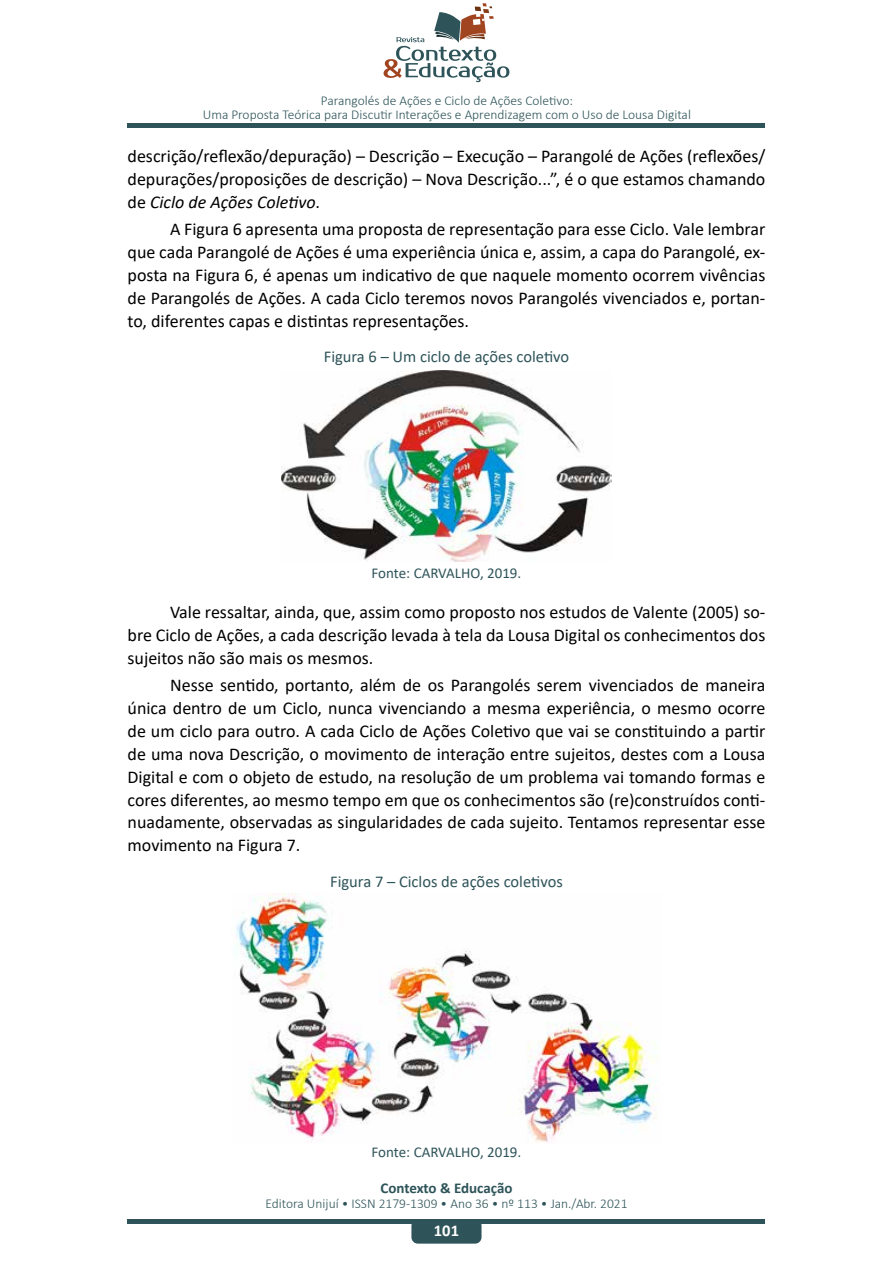
<style>
.page{position:relative;width:893px;height:1263px;background:#fff}
.page>*{position:absolute;margin:0;border:0;box-sizing:border-box;transform-origin:0 0}
.t1{font:18px/23px "Calibri";color:#000;text-align:justify}
.t2{font:16.5px "Calibri";color:#2e5459}
.t3{font:700 16.5px "Calibri";color:#fff}
.t4{font:15px "Calibri";color:#2e5459}
.t5{font:700 15px "Calibri";letter-spacing:-.005em;color:#2e5459}
.t6{font:300 13.5px/13.5px "Calibri";color:#2e5459;text-align:center}
.s1{font-style:italic}
</style>
<div class="page">
<div style="left:128px;top:1219px;width:637px;height:5px;background:#2e5459"></div>
<div style="left:411px;top:1219px;width:71px;height:24px;background:#2e5459;border-radius:6px"></div>
<div style="left:128px;top:123px;width:637px;height:5px;background:#2e5459"></div>
<svg style="left:384px;top:3px;width:125px;height:79px"></svg>
<img style="left:282px;top:371px;width:329px;height:191px">
<img style="left:236px;top:894px;width:421px;height:249px">
<p class="t6" style="left:203px;top:94px;width:490px">Parangolés de Ações e Ciclo de Ações Coletivo:<br>Uma Proposta Teórica para Discutir Interações e Aprendizagem com o Uso de Lousa Digital</p>
<p class="t1" style="left:128px;top:144px;width:639px">descrição/reflexão/depuração) – Descrição – Execução – Parangolé de Ações (reflexões/ depurações/proposições de descrição) – Nova Descrição...”, é o que estamos chamando de <span class="s1">Ciclo de Ações Coletivo</span>.</p>
<p class="t1" style="left:128px;top:217px;width:639px;text-indent:43px">A Figura 6 apresenta uma proposta de representação para esse Ciclo. Vale lembrar que cada Parangolé de Ações é uma experiência única e, assim, a capa do Parangolé, ex&shy;posta na Figura 6, é apenas um indicativo de que naquele momento ocorrem vivências de Parangolés de Ações. A cada Ciclo teremos novos Parangolés vivenciados e, portan&shy;to, diferentes capas e distintas representações.</p>
<p class="t2" style="left:324px;top:345px;width:247px">Figura 6 – Um ciclo de ações coletivo</p>
<p class="t4" style="left:372px;top:563px;width:151px">Fonte: CARVALHO, 2019.</p>
<p class="t1" style="left:128px;top:600px;width:639px;text-indent:43px">Vale ressaltar, ainda, que, assim como proposto nos estudos de Valente (2005) so&shy;bre Ciclo de Ações, a cada descrição levada à tela da Lousa Digital os conhecimentos dos sujeitos não são mais os mesmos.</p>
<p class="t1" style="left:128px;top:673px;width:639px;text-indent:43px">Nesse sentido, portanto, além de os Parangolés serem vivenciados de maneira única dentro de um Ciclo, nunca vivenciando a mesma experiência, o mesmo ocorre de um ciclo para outro. A cada Ciclo de Ações Coletivo que vai se constituindo a partir de uma nova Descrição, o movimento de interação entre sujeitos, destes com a Lousa Digital e com o objeto de estudo, na resolução de um problema vai tomando formas e cores diferentes, ao mesmo tempo em que os conhecimentos são (re)construídos conti&shy;nuadamente, observadas as singularidades de cada sujeito. Tentamos representar esse movimento na Figura 7.</p>
<p class="t2" style="left:330px;top:870px;width:234px">Figura 7 – Ciclos de ações coletivos</p>
<p class="t4" style="left:372px;top:1141px;width:151px">Fonte: CARVALHO, 2019.</p>
<p class="t5" style="left:380px;top:1177px;width:134px">Contexto &amp; Educação</p>
<p class="t6" style="left:265px;top:1196px;width:364px">Editora Unijuí • ISSN 2179-1309 • Ano 36 • nº 113 • Jan./Abr. 2021</p>
<p class="t3" style="left:434px;top:1219px;width:27px">101</p>
</div>
